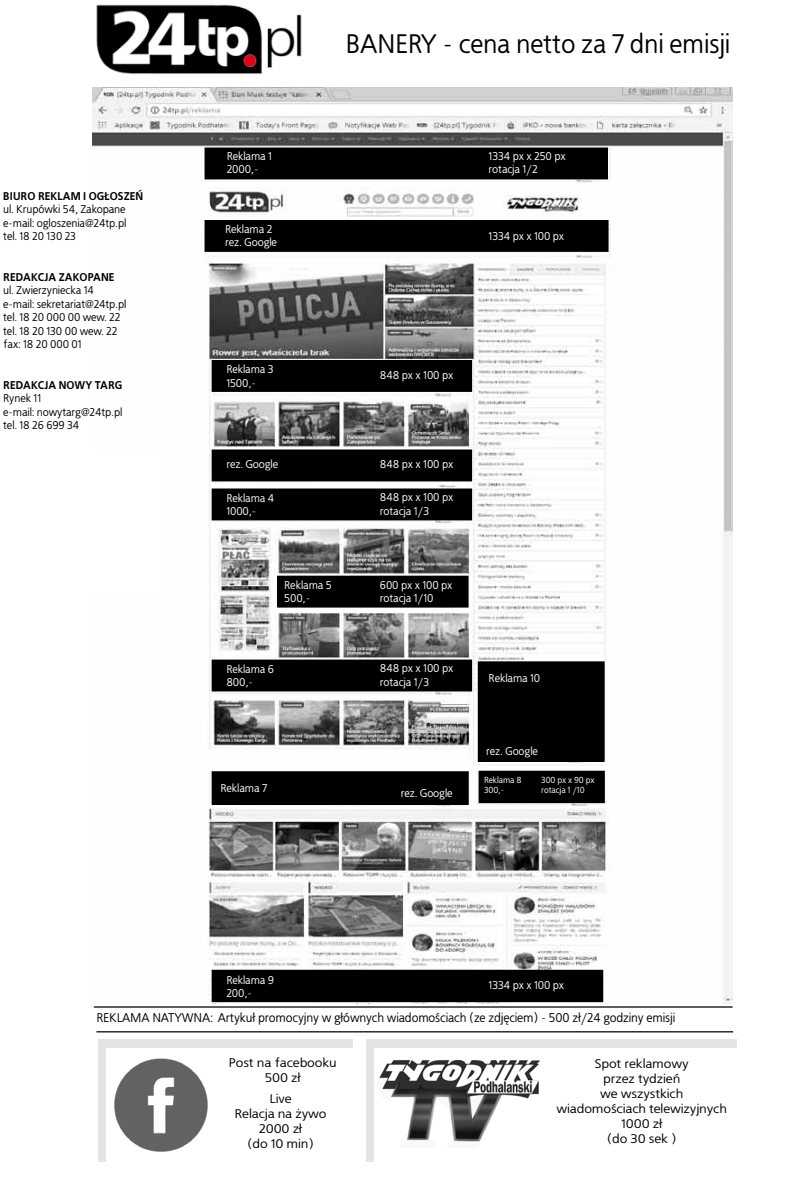
<style>
.page{position:relative;width:808px;height:1177px;background:#fff}
.page>*{position:absolute;margin:0;border:0;box-sizing:border-box;transform-origin:0 0}
.t1{font:26.75px "EFN Bureau";color:#000;scale:1.1 1}
.t2{font:12.62px "EFN Bureau";color:#000;scale:1.1 1}
.t3{font:12.5px/15px "EFN Bureau";color:#000;text-align:center;scale:1.25 1}
.t4{font:11.25px/13.5px "EFN Bureau";color:#fff;scale:1.1 1}
.t5{font:11.25px/13.5px "EFN Bureau";color:#000;scale:1.1 1}
.t6{font:700 11.25px "EFN Bureau";color:#000;scale:1.1 1}
.t7{font:8.75px/10.5px "EFN Bureau";color:#fff;scale:1.1 1}
</style>
<div class="page">
<img style="left:93px;top:87px;width:639px;height:916px">
<img style="left:114px;top:1058px;width:94px;height:94px">
<img style="left:379px;top:1059px;width:161px;height:83px">
<div style="left:205px;top:148px;width:402px;height:31px;background:#000"></div>
<div style="left:205px;top:147px;width:403px;height:32px;border:1px solid #000"></div>
<div style="left:205px;top:220px;width:403px;height:31px;background:#000"></div>
<div style="left:205px;top:220px;width:403px;height:32px;border:1px solid #000"></div>
<div style="left:212px;top:360px;width:259px;height:31px;background:#000"></div>
<div style="left:212px;top:360px;width:260px;height:32px;border:1px solid #000"></div>
<div style="left:212px;top:450px;width:259px;height:31px;background:#000"></div>
<div style="left:212px;top:449px;width:260px;height:32px;border:1px solid #000"></div>
<div style="left:212px;top:489px;width:259px;height:31px;background:#000"></div>
<div style="left:212px;top:488px;width:260px;height:32px;border:1px solid #000"></div>
<div style="left:212px;top:660px;width:259px;height:30px;background:#000"></div>
<div style="left:212px;top:659px;width:260px;height:32px;border:1px solid #000"></div>
<div style="left:479px;top:771px;width:125px;height:31px;background:#000"></div>
<div style="left:479px;top:770px;width:126px;height:33px;border:1px solid #000"></div>
<div style="left:478px;top:662px;width:126px;height:99px;background:#000"></div>
<div style="left:478px;top:661px;width:127px;height:100px;border:1px solid #000"></div>
<div style="left:278px;top:576px;width:190px;height:31px;background:#000"></div>
<div style="left:277px;top:575px;width:192px;height:32px;border:1px solid #000"></div>
<div style="left:212px;top:970px;width:391px;height:31px;background:#000"></div>
<div style="left:212px;top:969px;width:391px;height:33px;border:1px solid #000"></div>
<img style="left:96px;top:4px;width:206px;height:70px">
<hr style="left:96px;top:1031px;width:637px;height:1px;background:#000">
<hr style="left:94px;top:1006px;width:638px;height:1px;background:#000">
<div style="left:98px;top:1038px;width:8px;height:123px;background:#e3e4e4"></div>
<div style="left:100px;top:1038px;width:252px;height:9px;background:#e3e4e4"></div>
<div style="left:366px;top:1038px;width:8px;height:123px;background:#e3e4e4"></div>
<div style="left:367px;top:1038px;width:370px;height:9px;background:#e3e4e4"></div>
<div style="left:212px;top:771px;width:256px;height:33px;background:#000"></div>
<div style="left:212px;top:771px;width:257px;height:33px;border:1px solid #000"></div>
<div style="left:1px;top:452px;width:160px;height:140px;background:#fff"></div>
<p class="t6" style="left:3px;top:187px;width:129px">BIURO REKLAM I OGŁOSZEŃ</p>
<p class="t5" style="left:3px;top:202px;width:113px;text-align:justify">ul. Krupówki 54, Zakopane e-mail: ogloszenia@24tp.pl tel. 18 20 130 23</p>
<p class="t6" style="left:3px;top:268px;width:103px">REDAKCJA ZAKOPANE</p>
<p class="t5" style="left:3px;top:283px;width:113px">ul. Zwierzyniecka 14 e-mail: sekretariat@24tp.pl tel. 18 20 000 00 wew. 22 tel. 18 20 130 00 wew. 22 fax: 18 20 000 01</p>
<p class="t6" style="left:3px;top:376px;width:110px">REDAKCJA NOWY TARG</p>
<p class="t5" style="left:3px;top:391px;width:110px">Rynek 11<br>e-mail: nowytarg@24tp.pl tel. 18 26 699 34</p>
<p class="t4" style="left:227px;top:149px;width:43px">Reklama 1<br>2000,-</p>
<p class="t4" style="left:225px;top:221px;width:49px">Reklama 2 rez. Google</p>
<h1 class="t1" style="left:346px;top:25px;width:351px">BANERY - cena netto za 7 dni emisji</h1>
<p class="t4" style="left:489px;top:149px;width:71px">1334 px x 250 px rotacja 1/2</p>
<p class="t4" style="left:489px;top:229px;width:70px">1334 px x 100 px</p>
<p class="t4" style="left:226px;top:362px;width:44px">Reklama 3<br>1500,-</p>
<p class="t4" style="left:226px;top:457px;width:49px">rez. Google</p>
<p class="t4" style="left:226px;top:490px;width:45px">Reklama 4<br>1000,-</p>
<p class="t4" style="left:284px;top:577px;width:45px">Reklama 5<br>500,-</p>
<p class="t4" style="left:380px;top:368px;width:68px">848 px x 100 px</p>
<p class="t4" style="left:380px;top:457px;width:68px">848 px x 100 px</p>
<p class="t4" style="left:380px;top:490px;width:68px">848 px x 100 px rotacja 1/3</p>
<p class="t4" style="left:380px;top:577px;width:67px">600 px x 100 px rotacja 1/10</p>
<p class="t4" style="left:226px;top:661px;width:45px">Reklama 6<br>800,-</p>
<p class="t4" style="left:489px;top:671px;width:48px">Reklama 10</p>
<p class="t4" style="left:380px;top:661px;width:68px">848 px x 100 px rotacja 1/3</p>
<p class="t4" style="left:486px;top:743px;width:49px">rez. Google</p>
<p class="t7" style="left:484px;top:774px;width:35px">Reklama 8</p>
<p class="t4" style="left:220px;top:780px;width:44px">Reklama 7</p>
<p class="t7" style="left:484px;top:784px;width:20px">300,-</p>
<p class="t4" style="left:401px;top:786px;width:49px">rez. Google</p>
<p class="t7" style="left:541px;top:774px;width:50px">300 px x 90 px rotacja 1 /10</p>
<p class="t4" style="left:226px;top:972px;width:45px">Reklama 9<br>200,-</p>
<p class="t4" style="left:489px;top:977px;width:70px">1334 px x 100 px</p>
<p class="t2" style="left:96px;top:1009px;width:528px">REKLAMA NATYWNA: Artykuł promocyjny w głównych wiadomościach (ze zdjęciem) - 500 zł/24 godziny emisji</p>
<p class="t3" style="left:229px;top:1055px;width:88px">Post na facebooku<br>500 zł</p>
<p class="t3" style="left:235px;top:1090px;width:75px">Live<br>Relacja na żywo<br>2000 zł<br>(do 10 min)</p>
<p class="t3" style="left:557px;top:1055px;width:138px">Spot reklamowy<br>przez tydzień<br>we wszystkich wiadomościach telewizyjnych<br>1000 zł<br>(do 30 sek )</p>
</div>
